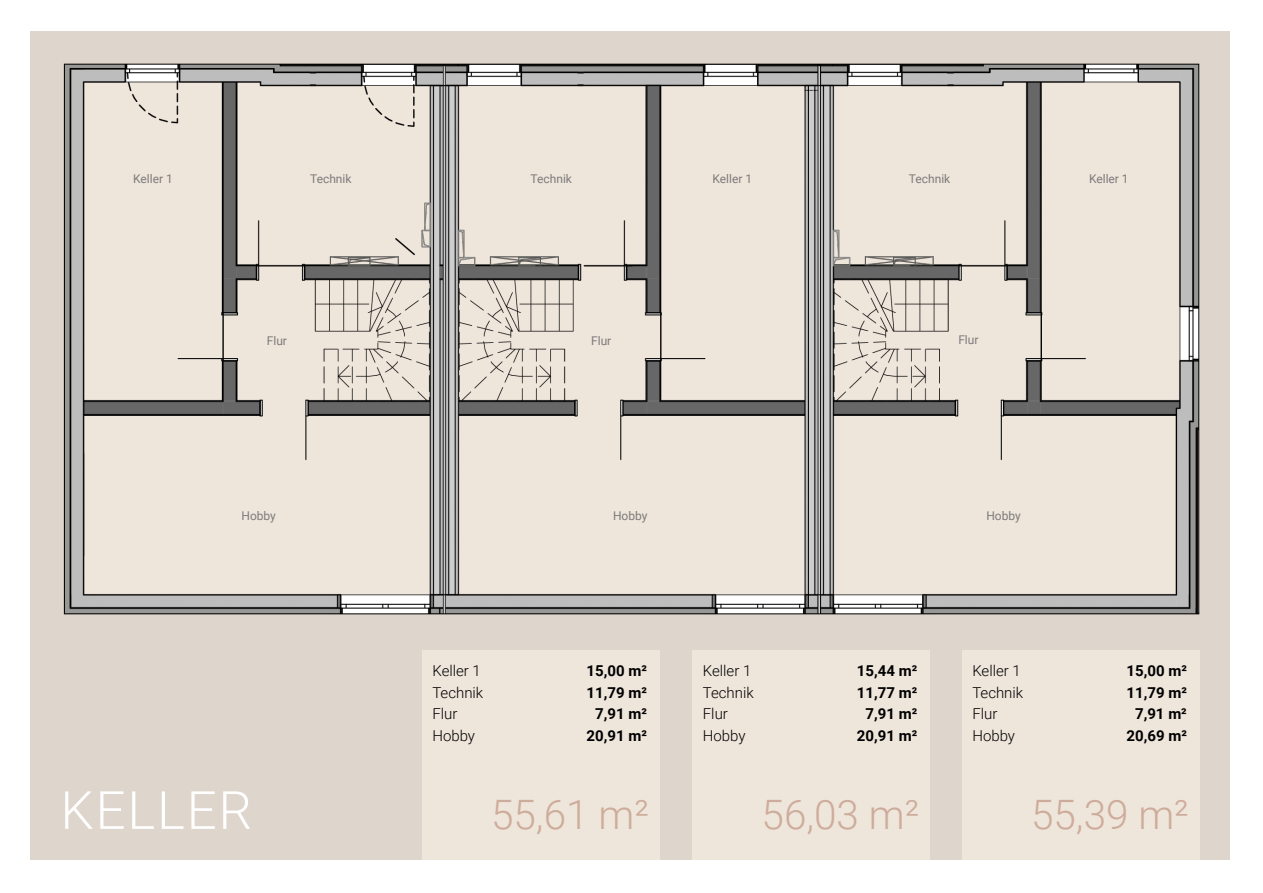
<style>
.page{position:relative;width:1263px;height:893px;background:#fff}
.page>*{position:absolute;margin:0;border:0;box-sizing:border-box;transform-origin:0 0}
.t1{font:300 52.8px "Roboto";letter-spacing:.035em;color:#fff}
.t2{font:300 40.5px "Roboto";color:#ceac9b}
.t3{font:700 15px "Roboto";color:#000}
.t4{font:300 15px "Roboto";color:#000}
.t5{font:12px "Roboto";color:#7c7b7b}
</style>
<div class="page">
<div style="left:31px;top:31px;width:1199px;height:828px;background:#ded5cc"></div>
<img style="left:66px;top:66px;width:1131px;height:546px">
<div style="left:962px;top:649px;width:237px;height:210px;background:#eee5db"></div>
<div style="left:422px;top:649px;width:238px;height:210px;background:#eee5db"></div>
<div style="left:692px;top:649px;width:238px;height:210px;background:#eee5db"></div>
<p class="t5" style="left:133px;top:170px;width:41px">Keller 1</p>
<p class="t5" style="left:712px;top:170px;width:41px">Keller 1</p>
<p class="t5" style="left:1089px;top:170px;width:41px">Keller 1</p>
<p class="t5" style="left:310px;top:170px;width:43px">Technik</p>
<p class="t5" style="left:531px;top:170px;width:43px">Technik</p>
<p class="t5" style="left:909px;top:170px;width:43px">Technik</p>
<p class="t5" style="left:267px;top:332px;width:22px">Flur</p>
<p class="t5" style="left:591px;top:332px;width:22px">Flur</p>
<p class="t5" style="left:958px;top:331px;width:22px">Flur</p>
<p class="t5" style="left:241px;top:507px;width:36px">Hobby</p>
<p class="t5" style="left:613px;top:507px;width:36px">Hobby</p>
<p class="t5" style="left:986px;top:507px;width:36px">Hobby</p>
<h1 class="t1" style="left:60px;top:773px;width:193px">KELLER</h1>
<p class="t4" style="left:432px;top:660px;width:50px">Keller 1</p>
<p class="t3" style="left:586px;top:660px;width:62px">15,00 m²</p>
<p class="t4" style="left:432px;top:682px;width:52px">Technik</p>
<p class="t3" style="left:586px;top:682px;width:62px">11,79 m²</p>
<p class="t4" style="left:432px;top:704px;width:27px">Flur</p>
<p class="t3" style="left:595px;top:704px;width:53px">7,91 m²</p>
<p class="t4" style="left:432px;top:725px;width:44px">Hobby</p>
<p class="t3" style="left:586px;top:725px;width:62px">20,91 m²</p>
<p class="t4" style="left:703px;top:660px;width:50px">Keller 1</p>
<p class="t3" style="left:857px;top:660px;width:62px">15,44 m²</p>
<p class="t4" style="left:703px;top:682px;width:52px">Technik</p>
<p class="t3" style="left:857px;top:682px;width:62px">11,77 m²</p>
<p class="t4" style="left:703px;top:704px;width:27px">Flur</p>
<p class="t3" style="left:865px;top:704px;width:53px">7,91 m²</p>
<p class="t4" style="left:703px;top:725px;width:44px">Hobby</p>
<p class="t3" style="left:857px;top:725px;width:62px">20,91 m²</p>
<p class="t4" style="left:972px;top:660px;width:50px">Keller 1</p>
<p class="t3" style="left:1126px;top:660px;width:62px">15,00 m²</p>
<p class="t4" style="left:972px;top:682px;width:52px">Technik</p>
<p class="t3" style="left:1126px;top:682px;width:62px">11,79 m²</p>
<p class="t4" style="left:972px;top:704px;width:27px">Flur</p>
<p class="t3" style="left:1135px;top:704px;width:53px">7,91 m²</p>
<p class="t4" style="left:972px;top:725px;width:44px">Hobby</p>
<p class="t3" style="left:1126px;top:725px;width:62px">20,69 m²</p>
<h2 class="t2" style="left:491px;top:786px;width:159px">55,61 m²</h2>
<h2 class="t2" style="left:761px;top:786px;width:159px">56,03 m²</h2>
<h2 class="t2" style="left:1031px;top:786px;width:159px">55,39 m²</h2>
</div>
